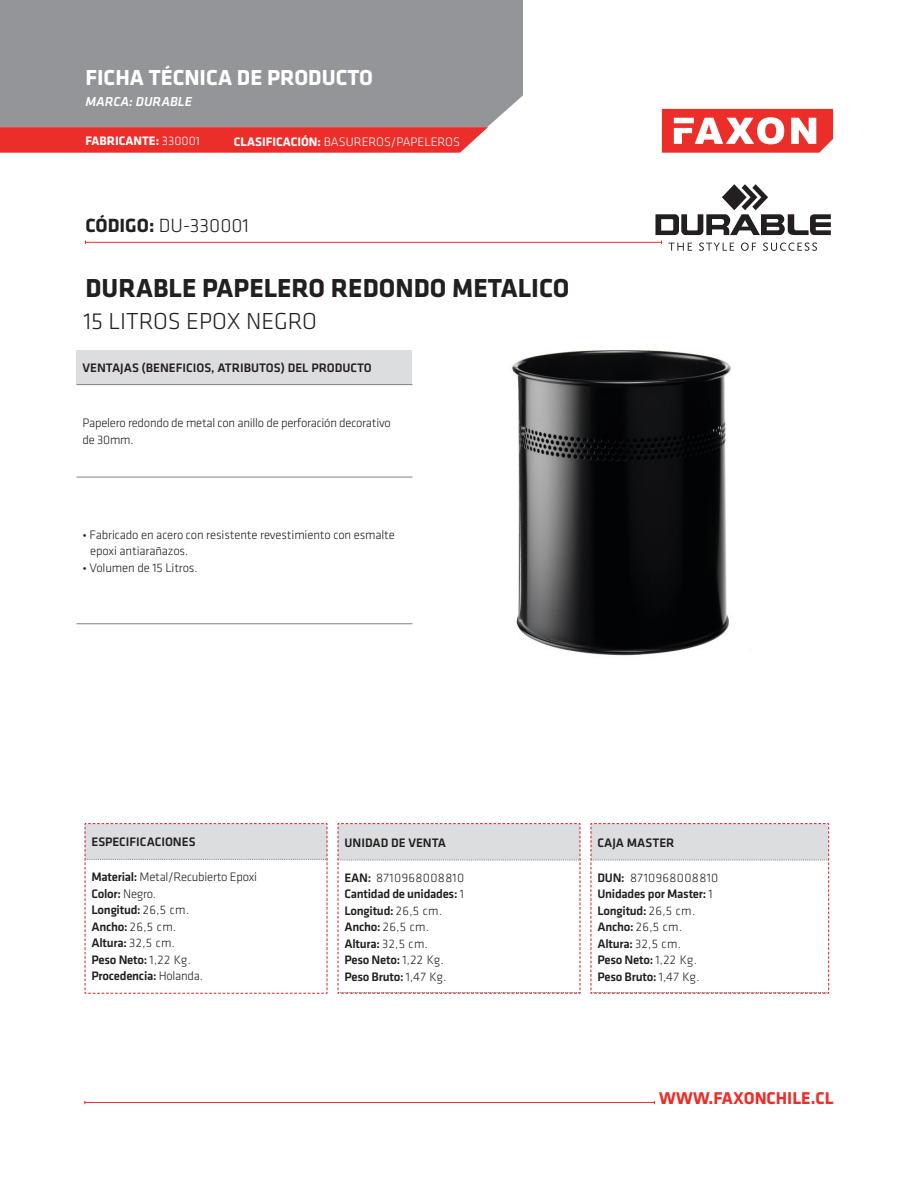
<style>
.page{position:relative;width:918px;height:1188px;background:#fff}
.page>*{position:absolute;margin:0;border:0;box-sizing:border-box;transform-origin:0 0}
.t1{font:700 27px "Klavika";color:#231f20}
.t2{font:300 24px "Klavika";color:#231f20}
.t3{font:700 22.5px "Klavika";color:#fff}
.t4{font:300 19.8px "Klavika";color:#231f20}
.t5{font:700 17.7px "Klavika";color:#eb2e29}
.t6{font:italic 500 13.5px "Klavika";color:#fff}
.t7{font:500 12.75px "Klavika";letter-spacing:-.02em;color:#231f20}
.t8{font:300 12.75px/16.5px "Klavika";letter-spacing:-.01em;color:#231f20}
.t9{font:500 12.75px "Klavika";color:#231f20}
.t10{font:300 12.75px "Klavika";letter-spacing:.03em;color:#231f20}
.t11{font:300 12.75px "Klavika";color:#fff}
.t12{font:700 12.75px "Klavika";color:#fff}
.s1{font-weight:300}
.s2{font-weight:700}
.s3{font-family:"Vista Sans Reg";font-weight:400}
.s4{font-weight:500}
</style>
<div class="page">
<svg style="left:662px;top:109px;width:171px;height:44px"></svg>
<hr style="left:85px;top:242px;width:577px;height:1px;background:#eb2e29">
<div style="left:0;top:0;width:523px;height:127px;background:#939598"></div>
<svg style="left:84px;top:823px;width:244px;height:171px"></svg>
<svg style="left:337px;top:823px;width:244px;height:171px"></svg>
<svg style="left:590px;top:823px;width:240px;height:171px"></svg>
<svg style="left:0;top:127px;width:488px;height:26px;background:#eb3732"></svg>
<img style="left:511px;top:350px;width:240px;height:306px">
<div style="left:77px;top:350px;width:335px;height:35px;background:#dcdddf"></div>
<hr style="left:77px;top:624px;width:335px;height:1px;background:#808285">
<hr style="left:77px;top:384px;width:335px;height:1px;background:#808285">
<hr style="left:77px;top:477px;width:335px;height:1px;background:#808285">
<hr style="left:85px;top:1102px;width:569px;height:1px;background:#eb2e29">
<svg style="left:669px;top:243px;width:23px;height:8px"></svg>
<svg style="left:699px;top:243px;width:35px;height:8px"></svg>
<svg style="left:741px;top:243px;width:15px;height:8px"></svg>
<svg style="left:763px;top:243px;width:54px;height:8px"></svg>
<svg style="left:655px;top:184px;width:176px;height:51px"></svg>
<p class="t3" style="left:85px;top:65px;width:289px">FICHA TÉCNICA DE PRODUCTO</p>
<p class="t6" style="left:85px;top:94px;width:108px">MARCA: DURABLE</p>
<p class="t12" style="left:86px;top:134px;width:116px">FABRICANTE: <span class="s1">330001</span></p>
<p class="t11" style="left:234px;top:135px;width:228px"><span class="s2">CLASIFICACIÓN:</span> BASUREROS/PAPELEROS</p>
<p class="t4" style="left:85px;top:215px;width:165px"><span class="s2">CÓDIGO:</span> DU-330001</p>
<p class="t1" style="left:85px;top:274px;width:485px">DURABLE PAPELERO REDONDO METALICO</p>
<p class="t2" style="left:83px;top:308px;width:235px">15 LITROS EPOX NEGRO</p>
<p class="t9" style="left:83px;top:361px;width:291px">VENTAJAS (BENEFICIOS, ATRIBUTOS) DEL PRODUCTO</p>
<p class="t8" style="left:83px;top:415px;width:310px">Papelero redondo de metal con anillo de perforación decorativo de 30mm.</p>
<p class="t8" style="left:90px;top:526px;width:306px;text-indent:-8px"><span class="s3">•</span> Fabricado en acero con resistente revestimiento con esmalte epoxi antiarañazos.</p>
<p class="t8" style="left:83px;top:559px;width:116px"><span class="s3">•</span> Volumen de 15 Litros.</p>
<p class="t9" style="left:91px;top:835px;width:106px">ESPECIFICACIONES</p>
<p class="t8" style="left:91px;top:869px;width:167px"><span class="s4">Material:</span> Metal/Recubierto Epoxi</p>
<p class="t7" style="left:91px;top:887px;width:66px">Color: <span class="s1">Negro.</span></p>
<p class="t7" style="left:91px;top:903px;width:99px">Longitud: <span class="s1">26,5 cm.</span></p>
<p class="t8" style="left:91px;top:919px;width:86px"><span class="s4">Ancho:</span> 26,5 cm.</p>
<p class="t7" style="left:91px;top:936px;width:85px">Altura: <span class="s1">32,5 cm.</span></p>
<p class="t7" style="left:91px;top:953px;width:101px">Peso Neto: <span class="s1">1,22 Kg.</span></p>
<p class="t7" style="left:91px;top:969px;width:113px">Procedencia: <span class="s1">Holanda.</span></p>
<p class="t9" style="left:344px;top:836px;width:103px">UNIDAD DE VENTA</p>
<p class="t10" style="left:344px;top:870px;width:121px"><span class="s4">EAN:</span> 8710968008810</p>
<p class="t7" style="left:344px;top:887px;width:121px">Cantidad de unidades: <span class="s1">1</span></p>
<p class="t7" style="left:344px;top:903px;width:99px">Longitud: <span class="s1">26,5 cm.</span></p>
<p class="t8" style="left:344px;top:919px;width:86px"><span class="s4">Ancho:</span> 26,5 cm.</p>
<p class="t7" style="left:344px;top:936px;width:85px">Altura: <span class="s1">32,5 cm.</span></p>
<p class="t7" style="left:344px;top:953px;width:101px">Peso Neto: <span class="s1">1,22 Kg.</span></p>
<p class="t7" style="left:344px;top:969px;width:104px">Peso Bruto: <span class="s1">1,47 Kg.</span></p>
<p class="t9" style="left:597px;top:836px;width:79px">CAJA MASTER</p>
<p class="t10" style="left:597px;top:870px;width:122px"><span class="s4">DUN:</span> 8710968008810</p>
<p class="t7" style="left:597px;top:887px;width:117px">Unidades por Master: <span class="s1">1</span></p>
<p class="t7" style="left:597px;top:903px;width:99px">Longitud: <span class="s1">26,5 cm.</span></p>
<p class="t8" style="left:597px;top:919px;width:86px"><span class="s4">Ancho:</span> 26,5 cm.</p>
<p class="t7" style="left:597px;top:936px;width:85px">Altura: <span class="s1">32,5 cm.</span></p>
<p class="t7" style="left:597px;top:953px;width:101px">Peso Neto: <span class="s1">1,22 Kg.</span></p>
<p class="t7" style="left:597px;top:969px;width:104px">Peso Bruto: <span class="s1">1,47 Kg.</span></p>
<p class="t5" style="left:659px;top:1088px;width:176px">WWW.FAXONCHILE.CL</p>
</div>
